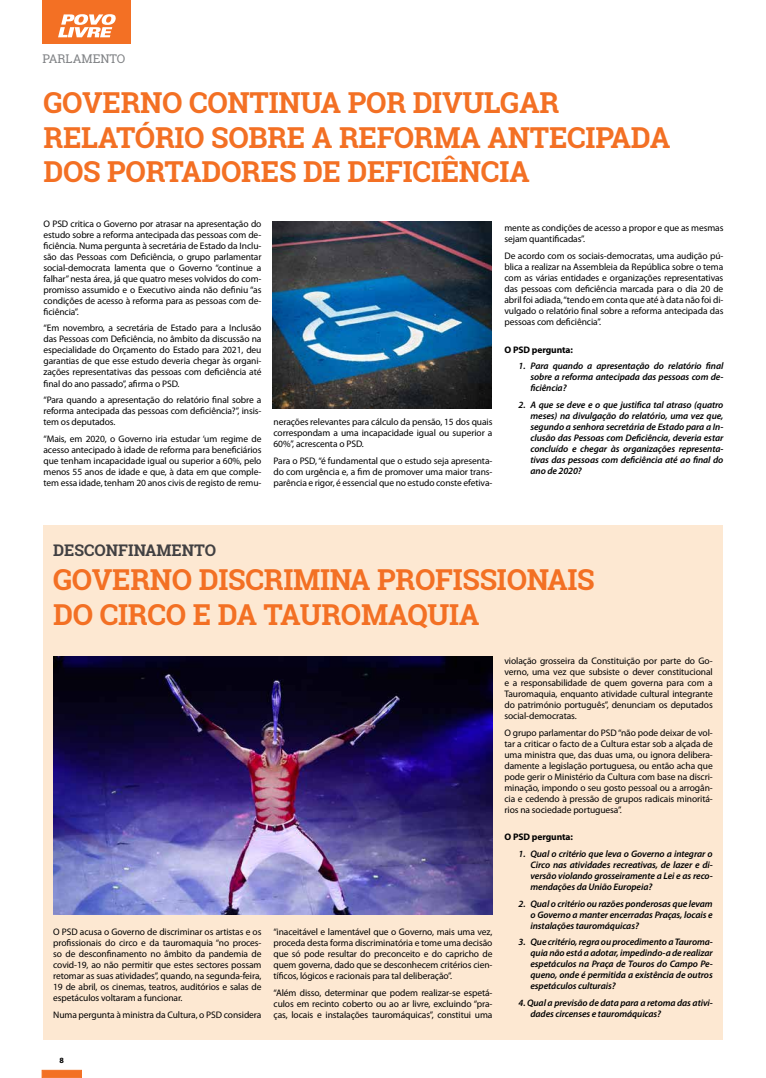
<style>
.page{position:relative;width:766px;height:1078px;background:#fff}
.page>*{position:absolute;margin:0;border:0;box-sizing:border-box;transform-origin:0 0}
.t1{font:700 28.8px/34.6px "Roboto Slab";letter-spacing:-.01em;color:#f37024}
.t2{font:700 16px "Roboto Slab";color:#414042}
.t3{font:12px "Roboto Slab";color:#808285}
.t4{font:9.5px/11px "Myriad Pro";letter-spacing:-.01em;color:#000;text-align:justify}
.t5{font:italic 600 9.5px/11px "Myriad Pro";letter-spacing:-.01em;color:#000;text-align:justify}
.t6{font:700 9.5px "Myriad Pro";letter-spacing:-.01em;color:#000}
.t7{font:700 8px "Myriad Pro";color:#000}
</style>
<div class="page">
<div style="left:42px;top:1069px;width:40px;height:8px;background:#f37024;border:1px solid #f37024"></div>
<div style="left:43px;top:0;width:88px;height:44px;background:#f37024"></div>
<svg style="left:58px;top:14px;width:58px;height:23px"></svg>
<img style="left:273px;top:221px;width:218px;height:187px">
<div style="left:43px;top:524px;width:680px;height:515px;background:#fde8d2"></div>
<img style="left:53px;top:656px;width:439px;height:258px">
<p class="t3" style="left:43px;top:51px;width:84px">PARLAMENTO</p>
<h1 class="t1" style="left:43px;top:85px;width:628px">GOVERNO CONTINUA POR DIVULGAR<br>RELATÓRIO SOBRE A REFORMA ANTECIPADA<br>DOS PORTADORES DE DEFICIÊNCIA</h1>
<p class="t4" style="left:43px;top:218px;width:219px">O PSD critica o Governo por atrasar na apresentação do estudo sobre a reforma antecipada das pessoas com de&shy;ficiência. Numa pergunta à secretária de Estado da Inclu&shy;são das Pessoas com Deficiência, o grupo parlamentar social-democrata lamenta que o Governo “continue a falhar” nesta área, já que quatro meses volvidos do com&shy;promisso assumido e o Executivo ainda não definiu “as condições de acesso à reforma para as pessoas com de&shy;ficiência”.</p>
<p class="t4" style="left:43px;top:322px;width:219px">“Em novembro, a secretária de Estado para a Inclusão das Pessoas com Deficiência, no âmbito da discussão na especialidade do Orçamento do Estado para 2021, deu garantias de que esse estudo deveria chegar às organi&shy;zações representativas das pessoas com deficiência até final do ano passado”, afirma o PSD.</p>
<p class="t4" style="left:43px;top:394px;width:219px">“Para quando a apresentação do relatório final sobre a reforma antecipada das pessoas com deficiência?”, insis&shy;tem os deputados.</p>
<p class="t4" style="left:43px;top:433px;width:219px">“Mais, em 2020, o Governo iria estudar ‘um regime de acesso antecipado à idade de reforma para beneficiários que tenham incapacidade igual ou superior a 60%, pelo menos 55 anos de idade e que, à data em que comple&shy;tem essa idade, tenham 20 anos civis de registo de remu-</p>
<p class="t4" style="left:504px;top:222px;width:220px">mente as condições de acesso a propor e que as mesmas sejam quantificadas”.</p>
<p class="t4" style="left:504px;top:250px;width:220px">De acordo com os sociais-democratas, uma audição pú&shy;blica a realizar na Assembleia da República sobre o tema com as várias entidades e organizações representativas das pessoas com deficiência marcada para o dia 20 de abril foi adiada, “tendo em conta que até à data não foi di&shy;vulgado o relatório final sobre a reforma antecipada das pessoas com deficiência”.</p>
<p class="t6" style="left:504px;top:343px;width:70px">O PSD pergunta:</p>
<p class="t5" style="left:530px;top:360px;width:194px;text-indent:-12px">1. Para quando a apresentação do relatório final sobre a reforma antecipada das pessoas com de&shy;ficiência?</p>
<p class="t5" style="left:530px;top:399px;width:194px;text-indent:-12px">2. A que se deve e o que justifica tal atraso (quatro meses) na divulgação do relatório, uma vez que, segundo a senhora secretária de Estado para a In&shy;clusão das Pessoas com Deficiência, deveria estar concluído e chegar às organizações representa&shy;tivas das pessoas com deficiência até ao final do ano de 2020?</p>
<p class="t4" style="left:273px;top:416px;width:220px">nerações relevantes para cálculo da pensão, 15 dos quais correspondam a uma incapacidade igual ou superior a 60%”, acrescenta o PSD.</p>
<p class="t4" style="left:273px;top:454px;width:220px">Para o PSD, “é fundamental que o estudo seja apresenta&shy;do com urgência e, a fim de promover uma maior trans&shy;parência e rigor, é essencial que no estudo conste efetiva-</p>
<h2 class="t2" style="left:53px;top:539px;width:164px">DESCONFINAMENTO</h2>
<h1 class="t1" style="left:53px;top:562px;width:543px">GOVERNO DISCRIMINA PROFISSIONAIS<br>DO CIRCO E DA TAUROMAQUIA</h1>
<p class="t4" style="left:53px;top:925px;width:210px">O PSD acusa o Governo de discriminar os artistas e os profissionais do circo e da tauromaquia “no proces&shy;so de desconfinamento no âmbito da pandemia de covid-19, ao não permitir que estes sectores possam retomar as suas atividades”, quando, na segunda-feira, 19 de abril, os cinemas, teatros, auditórios e salas de espetáculos voltaram a funcionar.</p>
<p class="t4" style="left:53px;top:1008px;width:210px">Numa pergunta à ministra da Cultura, o PSD considera</p>
<p class="t4" style="left:273px;top:925px;width:220px">“inaceitável e lamentável que o Governo, mais uma vez, proceda desta forma discriminatória e tome uma decisão que só pode resultar do preconceito e do capricho de quem governa, dado que se desconhecem critérios cien&shy;tíficos, lógicos e racionais para tal deliberação”.</p>
<p class="t4" style="left:273px;top:986px;width:220px">“Além disso, determinar que podem realizar-se espetá&shy;culos em recinto coberto ou ao ar livre, excluindo “pra&shy;ças, locais e instalações tauromáquicas”, constitui uma</p>
<p class="t4" style="left:504px;top:655px;width:210px">violação grosseira da Constituição por parte do Go&shy;verno, uma vez que subsiste o dever constitucional e a responsabilidade de quem governa para com a Tauromaquia, enquanto atividade cultural integrante do património português”, denunciam os deputados social-democratas.</p>
<p class="t4" style="left:504px;top:726px;width:210px">O grupo parlamentar do PSD “não pode deixar de vol&shy;tar a criticar o facto de a Cultura estar sob a alçada de uma ministra que, das duas uma, ou ignora delibera&shy;damente a legislação portuguesa, ou então acha que pode gerir o Ministério da Cultura com base na discri&shy;minação, impondo o seu gosto pessoal ou a arrogân&shy;cia e cedendo à pressão de grupos radicais minoritá&shy;rios na sociedade portuguesa”.</p>
<p class="t6" style="left:504px;top:830px;width:70px">O PSD pergunta:</p>
<p class="t5" style="left:530px;top:847px;width:184px;text-indent:-12px">1. Qual o critério que leva o Governo a integrar o Circo nas atividades recreativas, de lazer e di&shy;versão violando grosseiramente a Lei e as reco&shy;mendações da União Europeia?</p>
<p class="t5" style="left:530px;top:897px;width:184px;text-indent:-12px">2. Qual o critério ou razões ponderosas que levam o Governo a manter encerradas Praças, locais e instalações tauromáquicas?</p>
<p class="t5" style="left:530px;top:936px;width:184px;text-indent:-12px">3. Que critério, regra ou procedimento a Tauroma&shy;quia não está a adotar, impedindo-a de realizar espetáculos na Praça de Touros do Campo Pe&shy;queno, onde é permitida a existência de outros espetáculos culturais?</p>
<p class="t5" style="left:530px;top:996px;width:184px;text-indent:-12px">4. Qual a previsão de data para a retoma das ativi&shy;dades circenses e tauromáquicas?</p>
<p class="t7" style="left:60px;top:1054px;width:6px">8</p>
</div>
